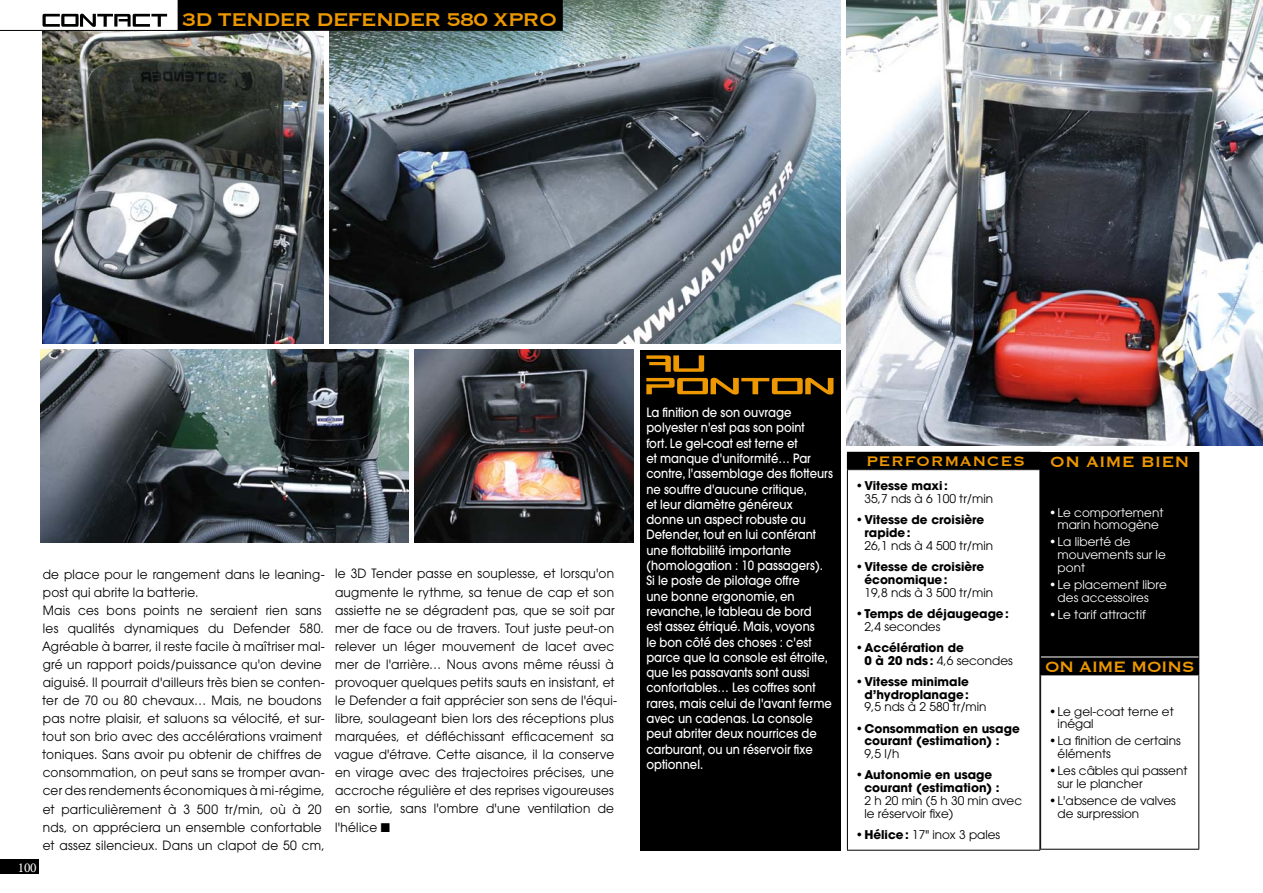
<style>
.page{position:relative;width:1263px;height:893px;background:#fff}
.page>*{position:absolute;margin:0;border:0;box-sizing:border-box;transform-origin:0 0}
.t1{font:24px "Copperplate";letter-spacing:-.05em;color:#ed9800}
.t2{font:19.5px "Copperplate";letter-spacing:-.03em;color:#ed9800}
.t3{font:19.5px "Copperplate";color:#ed9800}
.t4{font:18px "Copperplate";letter-spacing:.03em;color:#ed9800}
.t5{font:13.5px "Minion Pro";color:#fff}
.t6{font:12.75px/18.1px "Avant Garde";letter-spacing:.02em;color:#000;scale:.95 1}
.t7{font:500 12.75px/15.3px "Avant Garde";color:#fff;scale:.9 1}
.t8{font:12px/12.8px "Avant Garde";color:#000}
.t9{font:700 12px/12.8px "Avant Garde";color:#000}
.t10{font:12px/12.8px "Avant Garde";color:#fff}
.s1{font-weight:700}
.s2{font-weight:400}
</style>
<div class="page">
<img style="left:415px;top:350px;width:218px;height:192px">
<img style="left:40px;top:350px;width:368px;height:192px">
<img style="left:330px;top:0;width:510px;height:343px">
<img style="left:43px;top:31px;width:280px;height:312px">
<img style="left:847px;top:0;width:416px;height:446px">
<div style="left:640px;top:350px;width:200px;height:500px;background:#000"></div>
<div style="left:1041px;top:452px;width:158px;height:17px;background:#000"></div>
<div style="left:1041px;top:469px;width:158px;height:188px;background:#000"></div>
<div style="left:1041px;top:657px;width:158px;height:18px;background:#000"></div>
<hr style="left:1040px;top:469px;width:1px;height:188px;background:#000">
<hr style="left:1040px;top:675px;width:1px;height:174px;background:#000">
<hr style="left:1198px;top:675px;width:1px;height:174px;background:#000">
<hr style="left:1040px;top:849px;width:159px;height:1px;background:#000">
<svg style="left:1040px;top:657px;width:1px;height:17px"></svg>
<hr style="left:1040px;top:674px;width:159px;height:1px;background:#000">
<hr style="left:1041px;top:657px;width:157px;height:1px;background:#fff">
<div style="left:847px;top:452px;width:193px;height:18px;background:#000"></div>
<svg style="left:1040px;top:452px;width:1px;height:17px"></svg>
<hr style="left:847px;top:470px;width:1px;height:380px;background:#000">
<hr style="left:1039px;top:470px;width:1px;height:380px;background:#000">
<hr style="left:847px;top:850px;width:193px;height:1px;background:#000">
<svg style="left:646px;top:378px;width:187px;height:17px"></svg>
<svg style="left:646px;top:355px;width:58px;height:17px"></svg>
<div style="left:0;top:860px;width:38px;height:14px;background:#000"></div>
<div style="left:178px;top:0;width:385px;height:31px;background:#000"></div>
<svg style="left:0;top:0;width:178px;height:31px"></svg>
<h1 class="t1" style="left:182px;top:4px;width:377px">3D TENDER DEFENDER 580 XPRO</h1>
<p class="t6" style="left:42px;top:565px;width:299px">de place pour le rangement dans le leaning&shy;post qui abrite la batterie.<br>Mais ces bons points ne seraient rien sans les qualités dynamiques du Defender 580.<br>Agréable à barrer, il reste facile à maîtriser mal&shy;gré un rapport poids/puissance qu'on devine aiguisé. Il pourrait d'ailleurs très bien se conten&shy;ter de 70 ou 80 chevaux… Mais, ne boudons pas notre plaisir, et saluons sa vélocité, et sur&shy;tout son brio avec des accélérations vraiment toniques. Sans avoir pu obtenir de chiffres de consommation, on peut sans se tromper avan&shy;cer des rendements économiques à mi-régime, et particulièrement à 3 500 tr/min, où à 20 nds, on appréciera un ensemble confortable et assez silencieux. Dans un clapot de 50 cm,</p>
<p class="t5" style="left:18px;top:858px;width:20px">100</p>
<p class="t6" style="left:335px;top:565px;width:299px">le 3D Tender passe en souplesse, et lorsqu'on augmente le rythme, sa tenue de cap et son assiette ne se dégradent pas, que se soit par mer de face ou de travers. Tout juste peut-on relever un léger mouvement de lacet avec mer de l'arrière… Nous avons même réussi à provoquer quelques petits sauts en insistant, et le Defender a fait apprécier son sens de l'équi&shy;libre, soulageant bien lors des réceptions plus marquées, et défléchissant efficacement sa vague d'étrave. Cette aisance, il la conserve en virage avec des trajectoires précises, une accroche régulière et des reprises vigoureuses en sortie, sans l'ombre d'une ventilation de l'hélice ■</p>
<p class="t7" style="left:646px;top:405px;width:209px">La finition de son ouvrage polyester n'est pas son point<br>fort. Le gel-coat est terne et<br>et manque d'uniformité… Par contre, l'assemblage des flotteurs ne souffre d'aucune critique,<br>et leur diamètre généreux donne un aspect robuste au<br>Defender, tout en lui conférant une flottabilité importante (homologation : 10 passagers).<br>Si le poste de pilotage offre<br>une bonne ergonomie, en revanche, le tableau de bord<br>est assez étriqué. Mais, voyons<br>le bon côté des choses : c'est parce que la console est étroite, que les passavants sont aussi confortables… Les coffres sont rares, mais celui de l'avant ferme avec un cadenas. La console peut abriter deux nourrices de carburant, ou un réservoir fixe optionnel.</p>
<h3 class="t4" style="left:866px;top:450px;width:160px">PERFORMANCES</h3>
<p class="t8" style="left:864px;top:480px;width:130px;text-indent:-9px">• <span class="s1">Vitesse maxi:<br></span>35,7 nds à 6 100 tr/min</p>
<p class="t9" style="left:864px;top:513px;width:121px;text-indent:-9px"><span class="s2">•</span> Vitesse de croisière rapide:</p>
<p class="t8" style="left:864px;top:539px;width:130px">26,1 nds à 4 500 tr/min</p>
<p class="t9" style="left:864px;top:560px;width:121px;text-indent:-9px"><span class="s2">•</span> Vitesse de croisière économique:</p>
<p class="t8" style="left:864px;top:586px;width:130px">19,8 nds à 3 500 tr/min</p>
<p class="t9" style="left:864px;top:607px;width:146px;text-indent:-9px"><span class="s2">•</span> Temps de déjaugeage:<br><span class="s2">2,4 secondes</span></p>
<p class="t9" style="left:864px;top:641px;width:150px;text-indent:-9px"><span class="s2">•</span> Accélération de<br>0 à 20 nds : <span class="s2">4,6 secondes</span></p>
<p class="t9" style="left:856px;top:675px;width:115px;text-align:right"><span class="s2">•</span> Vitesse minimale d’hydroplanage:</p>
<p class="t8" style="left:864px;top:701px;width:124px">9,5 nds à 2 580 tr/min</p>
<p class="t9" style="left:864px;top:722px;width:157px;text-indent:-9px"><span class="s2">•</span> Consommation en usage courant (estimation) :</p>
<p class="t8" style="left:864px;top:747px;width:36px">9,5 l/h</p>
<p class="t9" style="left:864px;top:768px;width:137px;text-indent:-9px"><span class="s2">•</span> Autonomie en usage courant (estimation) :</p>
<p class="t8" style="left:864px;top:794px;width:159px">2 h 20 min (5 h 30 min avec le réservoir fixe)</p>
<p class="t8" style="left:856px;top:828px;width:146px">• <span class="s1">Hélice:</span> 17" inox 3 pales</p>
<h2 class="t3" style="left:1050px;top:449px;width:141px">ON AIME BIEN</h2>
<p class="t10" style="left:1049px;top:506px;width:116px;text-align:center">• Le comportement marin homogène</p>
<p class="t10" style="left:1058px;top:536px;width:110px;text-indent:-9px">• La liberté de mouvements sur le pont</p>
<p class="t10" style="left:1058px;top:578px;width:111px;text-indent:-9px">• Le placement libre des accessoires</p>
<p class="t10" style="left:1049px;top:608px;width:98px">• Le tarif attractif</p>
<h2 class="t2" style="left:1045px;top:654px;width:152px">ON AIME MOINS</h2>
<p class="t8" style="left:1058px;top:705px;width:118px;text-indent:-9px">• Le gel-coat terne et inégal</p>
<p class="t8" style="left:1058px;top:735px;width:124px;text-indent:-9px">• La finition de certains éléments</p>
<p class="t8" style="left:1058px;top:764px;width:131px;text-indent:-9px">• Les câbles qui passent sur le plancher</p>
<p class="t8" style="left:1058px;top:794px;width:120px;text-indent:-9px">• L'absence de valves de surpression</p>
</div>
